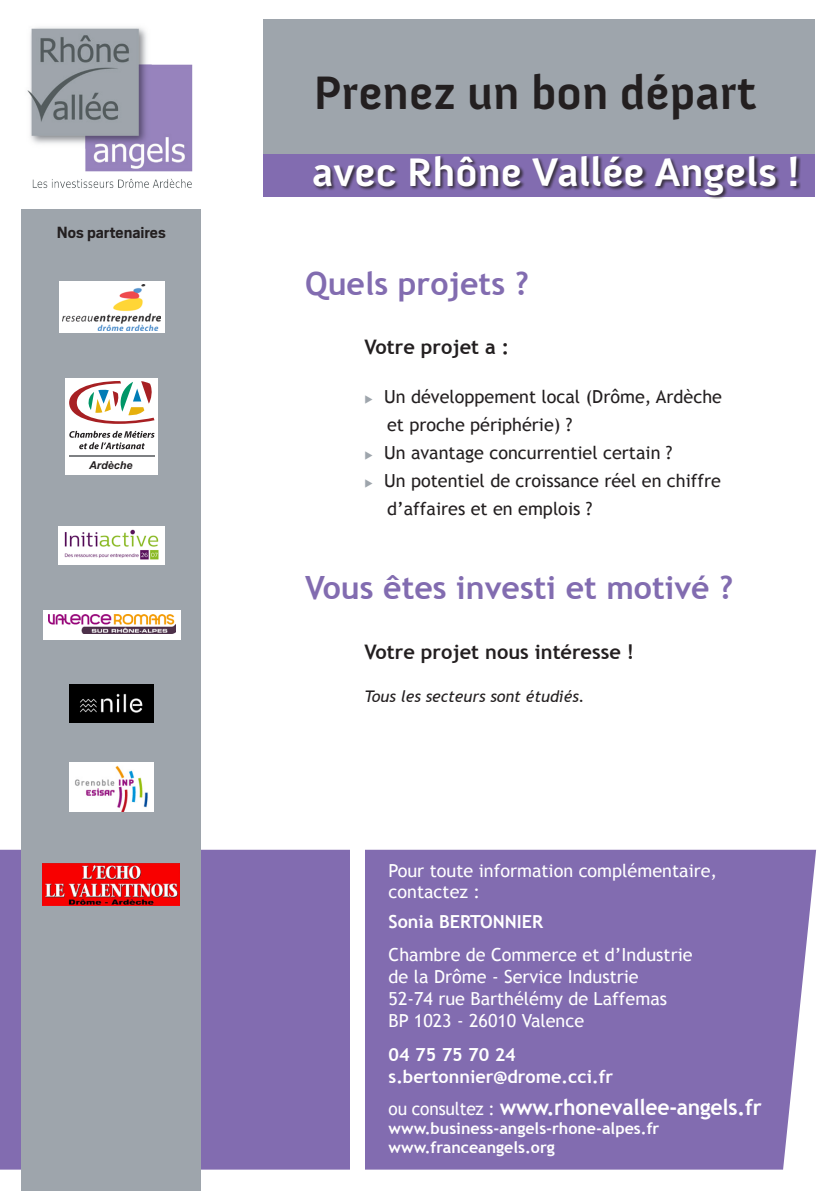
<style>
.page{position:relative;width:840px;height:1191px;background:#fff}
.page>*{position:absolute;margin:0;border:0;box-sizing:border-box;transform-origin:0 0}
.t1{font:700 48px "Anivers";color:#231f20}
.t2{font:700 40.8px "Anivers";color:#fff}
.t3{font:700 32px "Trebuchet MS";color:#826cb0}
.t4{font:700 22px "Trebuchet MS";letter-spacing:-.01em;color:#fff;scale:.96 1}
.t5{font:700 20px "Trebuchet MS";color:#231f20}
.t6{font:18px/21.6px "Trebuchet MS";color:#fff}
.t7{font:18px "Trebuchet MS";color:#231f20}
.t8{font:700 18px "Trebuchet MS";color:#fff}
.t9{font:700 18px "Scout";color:#231f20}
.t10{font:700 16px "Trebuchet MS";color:#fff}
.t11{font:italic 16px "Trebuchet MS";color:#231f20}
.t12{font:italic 700 10.8px "Arial";color:#231f20}
.s1{color:#9ea5ac}
.s2{font-weight:400;font-size:18px}
</style>
<div class="page">
<div style="left:0;top:849px;width:815px;height:320px;background:#826cb0"></div>
<div style="left:21px;top:210px;width:179px;height:981px;background:#9ea5ac"></div>
<div style="left:262px;top:19px;width:552px;height:135px;background:#9ea5ac"></div>
<div style="left:262px;top:154px;width:552px;height:43px;background:#826cb0"></div>
<div style="left:350px;top:847px;width:14px;height:332px;background:#fff"></div>
<div style="left:313px;top:155px;width:488px;height:44px;background:#231f20;opacity:.75"></div>
<img style="left:27px;top:27px;width:166px;height:161px">
<div style="left:59px;top:281px;width:106px;height:52px;background:#fff"></div>
<img style="left:63px;top:284px;width:98px;height:47px">
<div style="left:66px;top:378px;width:92px;height:97px;background:#fff"></div>
<svg style="left:69px;top:431px;width:85px;height:18px"></svg>
<svg style="left:69px;top:381px;width:85px;height:43px"></svg>
<hr style="left:69px;top:455px;width:85px;height:1px;background:#7e8083">
<div style="left:43px;top:610px;width:137px;height:29px;background:#fff"></div>
<img style="left:48px;top:614px;width:127px;height:20px">
<img style="left:42px;top:863px;width:137px;height:42px">
<img style="left:69px;top:685px;width:85px;height:38px">
<img style="left:70px;top:762px;width:83px;height:50px">
<div style="left:58px;top:526px;width:107px;height:39px;background:#fff"></div>
<img style="left:64px;top:529px;width:95px;height:31px">
<p class="t9" style="left:57px;top:223px;width:110px">Nos partenaires</p>
<p class="t12" style="left:89px;top:458px;width:45px">Ardèche</p>
<p class="t1" style="left:313px;top:66px;width:444px">Prenez un bon départ</p>
<p class="t2" style="left:312px;top:150px;width:489px">avec Rhône Vallée Angels !</p>
<p class="t3" style="left:305px;top:264px;width:225px">Quels projets ?</p>
<p class="t5" style="left:364px;top:334px;width:146px">Votre projet a :</p>
<p class="t7" style="left:364px;top:386px;width:359px"><span class="s1">◆</span> Un développement local (Drôme, Ardèche</p>
<p class="t7" style="left:387px;top:414px;width:187px">et proche périphérie) ?</p>
<p class="t7" style="left:364px;top:442px;width:309px"><span class="s1">◆</span> Un avantage concurrentiel certain ?</p>
<p class="t7" style="left:364px;top:470px;width:358px"><span class="s1">◆</span> Un potentiel de croissance réel en chiffre</p>
<p class="t7" style="left:387px;top:498px;width:207px">d’affaires et en emplois ?</p>
<p class="t3" style="left:305px;top:567px;width:429px">Vous êtes investi et motivé ?</p>
<p class="t5" style="left:364px;top:639px;width:271px">Votre projet nous intéresse !</p>
<p class="t11" style="left:364px;top:687px;width:222px">Tous les secteurs sont étudiés.</p>
<p class="t6" style="left:388px;top:860px;width:330px">Pour toute information complémentaire, contactez :</p>
<p class="t8" style="left:388px;top:911px;width:156px">Sonia BERTONNIER</p>
<p class="t6" style="left:388px;top:943px;width:305px">Chambre de Commerce et d’Industrie de la Drôme - Service Industrie</p>
<p class="t6" style="left:388px;top:987px;width:280px">52-74 rue Barthélémy de Laffemas</p>
<p class="t6" style="left:388px;top:1009px;width:197px">BP 1023 - 26010 Valence</p>
<p class="t8" style="left:388px;top:1043px;width:129px">04 75 75 70 24</p>
<p class="t8" style="left:388px;top:1065px;width:226px">s.bertonnier@drome.cci.fr</p>
<p class="t4" style="left:388px;top:1093px;width:390px"><span class="s2">ou consultez :</span> www.rhonevallee-angels.fr</p>
<p class="t10" style="left:388px;top:1118px;width:272px">www.business-angels-rhone-alpes.fr</p>
<p class="t10" style="left:388px;top:1137px;width:168px">www.franceangels.org</p>
</div>
